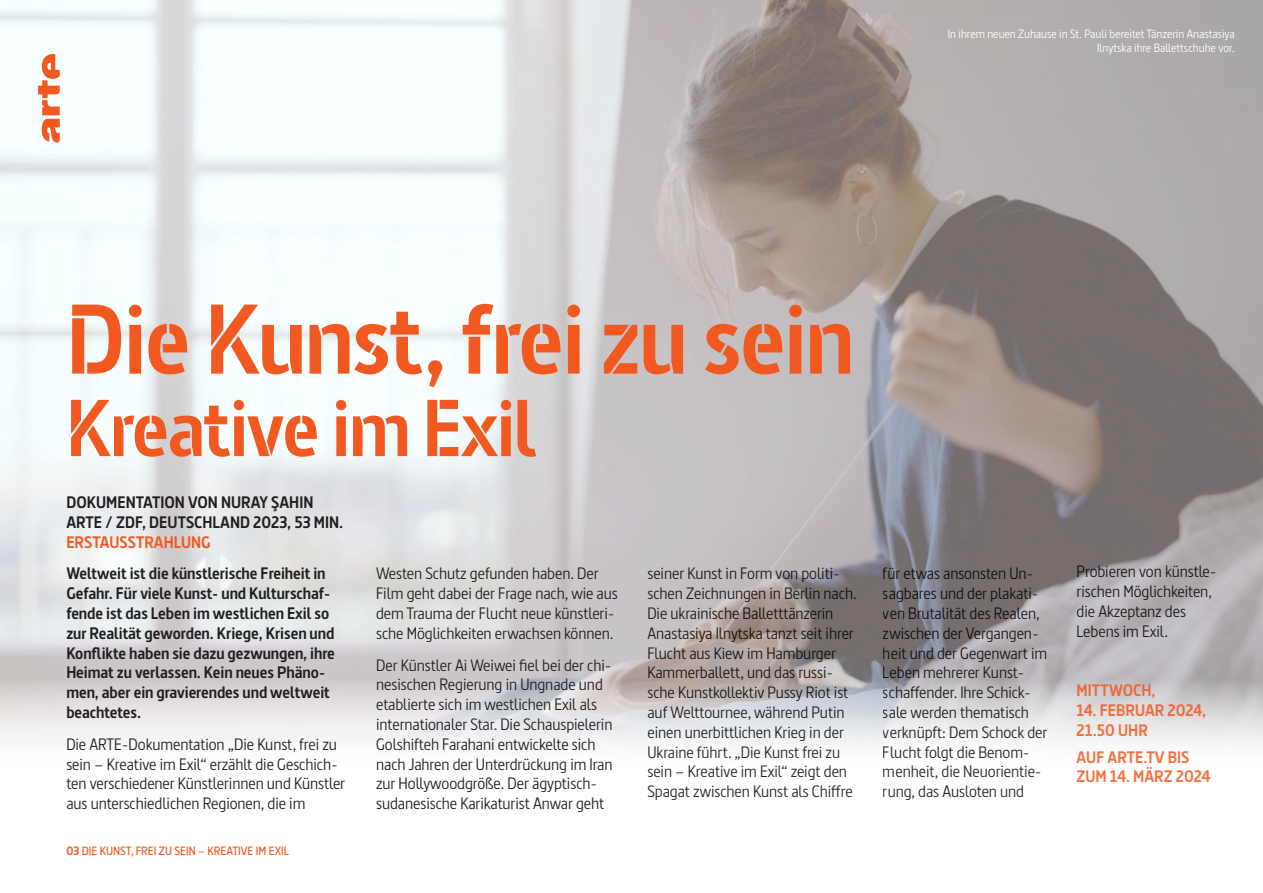
<style>
.page{position:relative;width:1263px;height:893px;background:#fff}
.page>*{position:absolute;margin:0;border:0;box-sizing:border-box;transform-origin:0 0}
.t1{font:700 97.5px "Barna Stencil";letter-spacing:-.02em;color:#f15921}
.t2{font:700 79.5px "Barna Stencil";letter-spacing:-.02em;color:#f15921}
.t3{font:16.5px/19.8px "Barna";letter-spacing:-.005em;color:#000}
.t4{font:16.5px/19.8px "Barna";letter-spacing:-.005em;color:#231f20}
.t5{font:700 16.5px/19.8px "Barna";letter-spacing:-.005em;color:#231f20}
.t6{font:700 16.5px/19.8px "Barna";color:#f15921}
.t7{font:12px/14.4px "Barna";color:#fff;text-align:right}
.t8{font:600 12px "Barna";color:#f15921}
.s1{font-weight:700}
</style>
<div class="page">
<img style="left:0;top:0;width:1263px;height:746px">
<svg style="left:38px;top:52px;width:22px;height:91px"></svg>
<p class="t7" style="left:948px;top:27px;width:288px">In ihrem neuen Zuhause in St. Pauli bereitet Tänzerin Anastasiya<br>Ilnytska ihre Ballettschuhe vor.</p>
<p class="t1" style="left:66px;top:281px;width:790px">Die Kunst, frei zu sein</p>
<p class="t2" style="left:66px;top:381px;width:472px">Kreative im Exil</p>
<p class="t5" style="left:66px;top:493px;width:249px">DOKUMENTATION VON NURAY ŞAHIN</p>
<p class="t5" style="left:66px;top:513px;width:278px">ARTE / ZDF, DEUTSCHLAND 2023, 53 MIN.</p>
<p class="t6" style="left:66px;top:533px;width:146px">ERSTAUSSTRAHLUNG</p>
<p class="t5" style="left:66px;top:564px;width:270px">Weltweit ist die künstlerische Freiheit in Gefahr. Für viele Kunst- und Kulturschaf&shy;fende ist das Leben im westlichen Exil so zur Realität geworden. Kriege, Krisen und Konflikte haben sie dazu gezwungen, ihre Heimat zu verlassen. Kein neues Phäno&shy;men, aber ein gravierendes und weltweit beachtetes.</p>
<p class="t4" style="left:66px;top:734px;width:280px">Die ARTE-Dokumentation „Die Kunst, frei zu sein – Kreative im Exil“ erzählt die Geschich&shy;ten verschiedener Künstlerinnen und Künstler aus unterschiedlichen Regionen, die im</p>
<p class="t8" style="left:66px;top:844px;width:224px"><span class="s1">03</span> DIE KUNST, FREI ZU SEIN – KREATIVE IM EXIL</p>
<p class="t4" style="left:376px;top:564px;width:243px">Westen Schutz gefunden haben. Der Film geht dabei der Frage nach, wie aus dem Trauma der Flucht neue künstleri&shy;sche Möglichkeiten erwachsen können.</p>
<p class="t4" style="left:376px;top:655px;width:238px">Der Künstler Ai Weiwei fiel bei der chi&shy;nesischen Regierung in Ungnade und etablierte sich im westlichen Exil als internationaler Star. Die Schauspielerin Golshifteh Farahani entwickelte sich nach Jahren der Unterdrückung im Iran zur Hollywoodgröße. Der ägyptisch&shy;sudanesische Karikaturist Anwar geht</p>
<p class="t3" style="left:647px;top:564px;width:211px">seiner Kunst in Form von politi&shy;schen Zeichnungen in Berlin nach.<br>Die ukrainische Balletttänzerin Anastasiya Ilnytska tanzt seit ihrer Flucht aus Kiew im Hamburger Kammerballett, und das russi&shy;sche Kunstkollektiv Pussy Riot ist auf Welttournee, während Putin einen unerbittlichen Krieg in der Ukraine führt. „Die Kunst frei zu sein – Kreative im Exil“ zeigt den Spagat zwischen Kunst als Chiffre</p>
<p class="t3" style="left:883px;top:564px;width:166px">für etwas ansonsten Un&shy;sagbares und der plakati&shy;ven Brutalität des Realen, zwischen der Vergangen&shy;heit und der Gegenwart im<br>Leben mehrerer Kunst&shy;schaffender. Ihre Schick&shy;sale werden thematisch verknüpft: Dem Schock der<br>Flucht folgt die Benom&shy;menheit, die Neuorientie&shy;rung, das Ausloten und</p>
<p class="t3" style="left:1076px;top:561px;width:142px">Probieren von künstle&shy;rischen Möglichkeiten, die Akzeptanz des<br>Lebens im Exil.</p>
<p class="t6" style="left:1076px;top:680px;width:81px">MITTWOCH,</p>
<p class="t6" style="left:1076px;top:700px;width:131px">14. FEBRUAR 2024,<br>21.50 UHR</p>
<p class="t6" style="left:1076px;top:747px;width:136px">AUF ARTE.TV BIS<br>ZUM 14. MÄRZ 2024</p>
</div>
